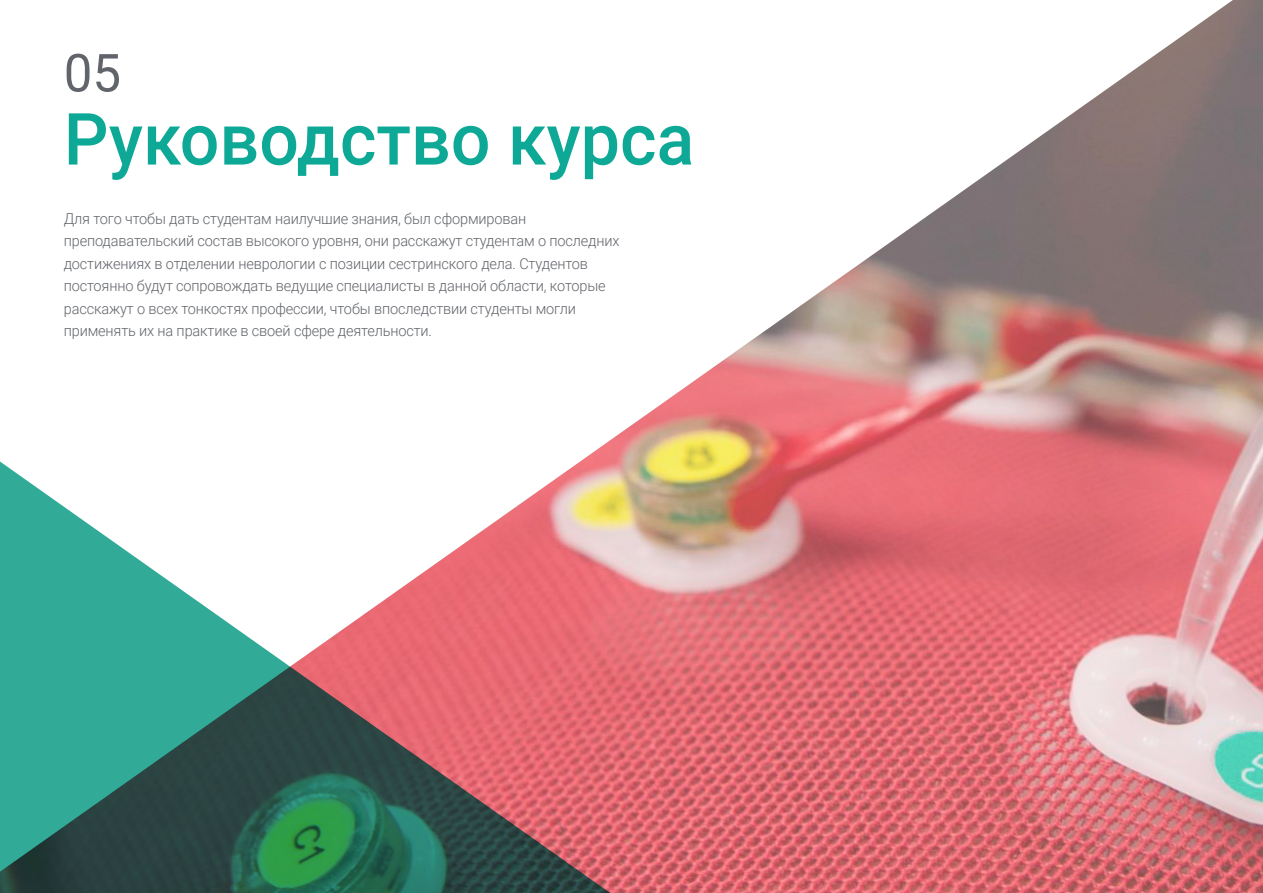
<style>
.page{position:relative;width:1263px;height:893px;background:#fff}
.page>*{position:absolute;margin:0;border:0;box-sizing:border-box;transform-origin:0 0}
.t1{font:500 72px "Roboto";color:#0ea996}
.t2{font:52.5px "Roboto";color:#61646a}
.t3{font:300 15px/22.5px "Roboto";letter-spacing:-.01em;color:#61646a}
</style>
<div class="page">
<img style="left:602px;top:0;width:661px;height:893px">
<svg style="left:0;top:446px;width:640px;height:447px"></svg>
<h2 class="t2" style="left:64px;top:36px;width:59px">05</h2>
<h1 class="t1" style="left:64px;top:89px;width:632px">Руководство курса</h1>
<p class="t3" style="left:64px;top:207px;width:557px">Для того чтобы дать студентам наилучшие знания, был сформирован преподавательский состав высокого уровня, они расскажут студентам о последних достижениях в отделении неврологии с позиции сестринского дела. Студентов постоянно будут сопровождать ведущие специалисты в данной области, которые расскажут о всех тонкостях профессии, чтобы впоследствии студенты могли применять их на практике в своей сфере деятельности.</p>
</div>
